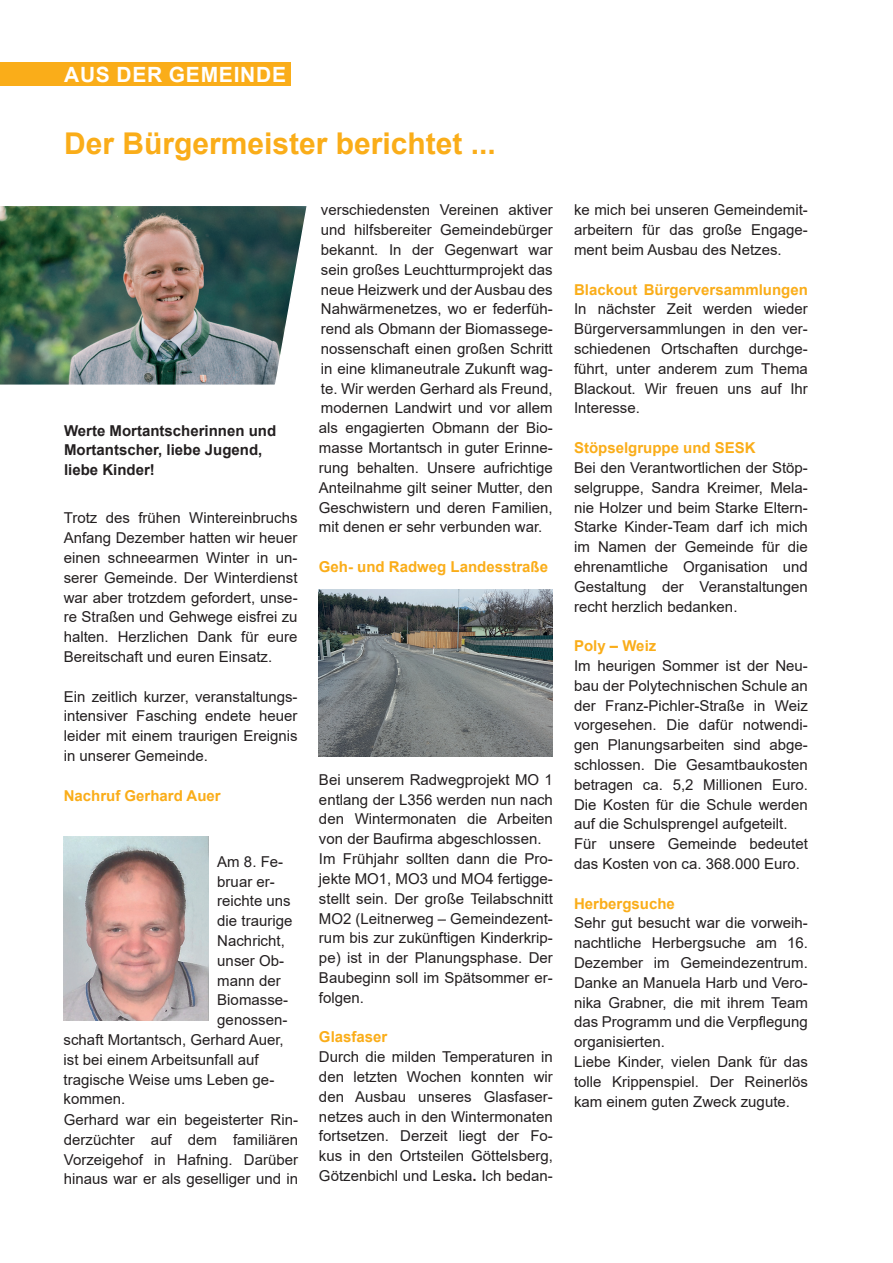
<style>
.page{position:relative;width:893px;height:1263px;background:#fff}
.page>*{position:absolute;margin:0;border:0;box-sizing:border-box;transform-origin:0 0}
.t1{font:700 30px "Arial";color:#faad19}
.t2{font:700 21px "Arial";letter-spacing:.035em;color:#fff}
.t3{font:15px/19.8px "Arial";color:#231f20;text-align:justify}
.t4{font:700 15px "Arial";color:#faad19}
.t5{font:700 15px/19.8px "Arial";color:#231f20}
.s1{font-weight:700}
</style>
<div class="page">
<img style="left:0;top:206px;width:307px;height:179px">
<img style="left:64px;top:836px;width:145px;height:184px">
<img style="left:319px;top:589px;width:234px;height:168px">
<div style="left:0;top:62px;width:290px;height:24px;background:#faad19"></div>
<h2 class="t2" style="left:64px;top:60px;width:223px">AUS DER GEMEINDE</h2>
<h1 class="t1" style="left:64px;top:122px;width:433px">Der Bürgermeister berichtet ...</h1>
<p class="t5" style="left:64px;top:421px;width:214px">Werte Mortantscherinnen und<br>Mortantscher, liebe Jugend, liebe Kinder!</p>
<p class="t3" style="left:64px;top:508px;width:235px">Trotz des frühen Wintereinbruchs Anfang Dezember hatten wir heuer einen schneearmen Winter in un&shy;serer Gemeinde. Der Winterdienst war aber trotzdem gefordert, unse&shy;re Straßen und Gehwege eisfrei zu halten. Herzlichen Dank für eure Bereitschaft und euren Einsatz.</p>
<p class="t3" style="left:64px;top:686px;width:235px">Ein zeitlich kurzer, veranstaltungs&shy;intensiver Fasching endete heuer leider mit einem traurigen Ereignis in unserer Gemeinde.</p>
<p class="t4" style="left:64px;top:785px;width:158px">Nachruf Gerhard Auer</p>
<p class="t3" style="left:217px;top:851px;width:67px">Am 8. Fe-</p>
<p class="t3" style="left:217px;top:871px;width:59px">bruar er-</p>
<p class="t3" style="left:217px;top:891px;width:75px">reichte uns</p>
<p class="t3" style="left:217px;top:911px;width:77px">die traurige</p>
<p class="t3" style="left:217px;top:931px;width:69px">Nachricht,</p>
<p class="t3" style="left:217px;top:950px;width:68px">unser Ob-</p>
<p class="t3" style="left:217px;top:970px;width:65px">mann der</p>
<p class="t3" style="left:217px;top:990px;width:72px">Biomasse-</p>
<p class="t3" style="left:217px;top:1010px;width:72px">genossen-</p>
<p class="t3" style="left:64px;top:1030px;width:222px">schaft Mortantsch, Gerhard Auer,</p>
<p class="t3" style="left:64px;top:1049px;width:197px">ist bei einem Arbeitsunfall auf</p>
<p class="t3" style="left:64px;top:1069px;width:212px">tragische Weise ums Leben ge-</p>
<p class="t3" style="left:64px;top:1089px;width:63px">kommen.</p>
<p class="t3" style="left:64px;top:1110px;width:236px">Gerhard war ein begeisterter Rin-</p>
<p class="t3" style="left:64px;top:1129px;width:236px">derzüchter auf dem familiären</p>
<p class="t3" style="left:64px;top:1149px;width:236px">Vorzeigehof in Hafning. Darüber</p>
<p class="t3" style="left:64px;top:1169px;width:236px">hinaus war er als geselliger und in</p>
<p class="t3" style="left:319px;top:200px;width:235px">verschiedensten Vereinen aktiver und hilfsbereiter Gemeindebürger bekannt. In der Gegenwart war sein großes Leuchtturmprojekt das neue Heizwerk und der Ausbau des Nahwärmenetzes, wo er federfüh&shy;rend als Obmann der Biomassege&shy;nossenschaft einen großen Schritt in eine klimaneutrale Zukunft wag&shy;te. Wir werden Gerhard als Freund, modernen Landwirt und vor allem als engagierten Obmann der Bio&shy;masse Mortantsch in guter Erinne&shy;rung behalten. Unsere aufrichtige Anteilnahme gilt seiner Mutter, den Geschwistern und deren Familien, mit denen er sehr verbunden war.</p>
<p class="t4" style="left:319px;top:556px;width:231px">Geh- und Radweg Landesstraße</p>
<p class="t3" style="left:319px;top:770px;width:235px;text-align:left">Bei unserem Radwegprojekt MO 1 entlang der L356 werden nun nach den Wintermonaten die Arbeiten von der Baufirma abgeschlossen.<br>Im Frühjahr sollten dann die Pro&shy;jekte MO1, MO3 und MO4 fertigge&shy;stellt sein. Der große Teilabschnitt<br>MO2 (Leitnerweg – Gemeindezent&shy;rum bis zur zukünftigen Kinderkrip&shy;pe) ist in der Planungsphase. Der<br>Baubeginn soll im Spätsommer er&shy;folgen.</p>
<p class="t4" style="left:319px;top:1026px;width:70px">Glasfaser</p>
<p class="t3" style="left:319px;top:1047px;width:235px">Durch die milden Temperaturen in den letzten Wochen konnten wir den Ausbau unseres Glasfaser&shy;netzes auch in den Wintermonaten fortsetzen. Derzeit liegt der Fo&shy;kus in den Ortsteilen Göttelsberg, Götzenbichl und Leska<span class="s1">.</span> Ich bedan-</p>
<p class="t3" style="left:574px;top:200px;width:235px">ke mich bei unseren Gemeindemit&shy;arbeitern für das große Engage&shy;ment beim Ausbau des Netzes.</p>
<p class="t4" style="left:574px;top:279px;width:235px">Blackout Bürgerversammlungen</p>
<p class="t3" style="left:574px;top:299px;width:235px">In nächster Zeit werden wieder Bürgerversammlungen in den ver&shy;schiedenen Ortschaften durchge&shy;führt, unter anderem zum Thema Blackout. Wir freuen uns auf Ihr Interesse.</p>
<p class="t4" style="left:574px;top:437px;width:183px">Stöpselgruppe und SESK</p>
<p class="t3" style="left:574px;top:458px;width:235px">Bei den Verantwortlichen der Stöp&shy;selgruppe, Sandra Kreimer, Mela&shy;nie Holzer und beim Starke Eltern-Starke Kinder-Team darf ich mich im Namen der Gemeinde für die ehrenamtliche Organisation und Gestaltung der Veranstaltungen recht herzlich bedanken.</p>
<p class="t4" style="left:574px;top:635px;width:84px">Poly – Weiz</p>
<p class="t3" style="left:574px;top:656px;width:235px;text-align:left">Im heurigen Sommer ist der Neu&shy;bau der Polytechnischen Schule an der Franz-Pichler-Straße in Weiz vorgesehen. Die dafür notwendi&shy;gen Planungsarbeiten sind abge&shy;schlossen. Die Gesamtbaukosten betragen ca. 5,2 Millionen Euro.<br>Die Kosten für die Schule werden auf die Schulsprengel aufgeteilt.<br>Für unsere Gemeinde bedeutet das Kosten von ca. 368.000 Euro.</p>
<p class="t4" style="left:574px;top:893px;width:102px">Herbergsuche</p>
<p class="t3" style="left:574px;top:913px;width:235px;text-align:left">Sehr gut besucht war die vorweih&shy;nachtliche Herbergsuche am 16.<br>Dezember im Gemeindezentrum.<br>Danke an Manuela Harb und Vero&shy;nika Grabner, die mit ihrem Team das Programm und die Verpflegung organisierten.<br>Liebe Kinder, vielen Dank für das tolle Krippenspiel. Der Reinerlös kam einem guten Zweck zugute.</p>
</div>
